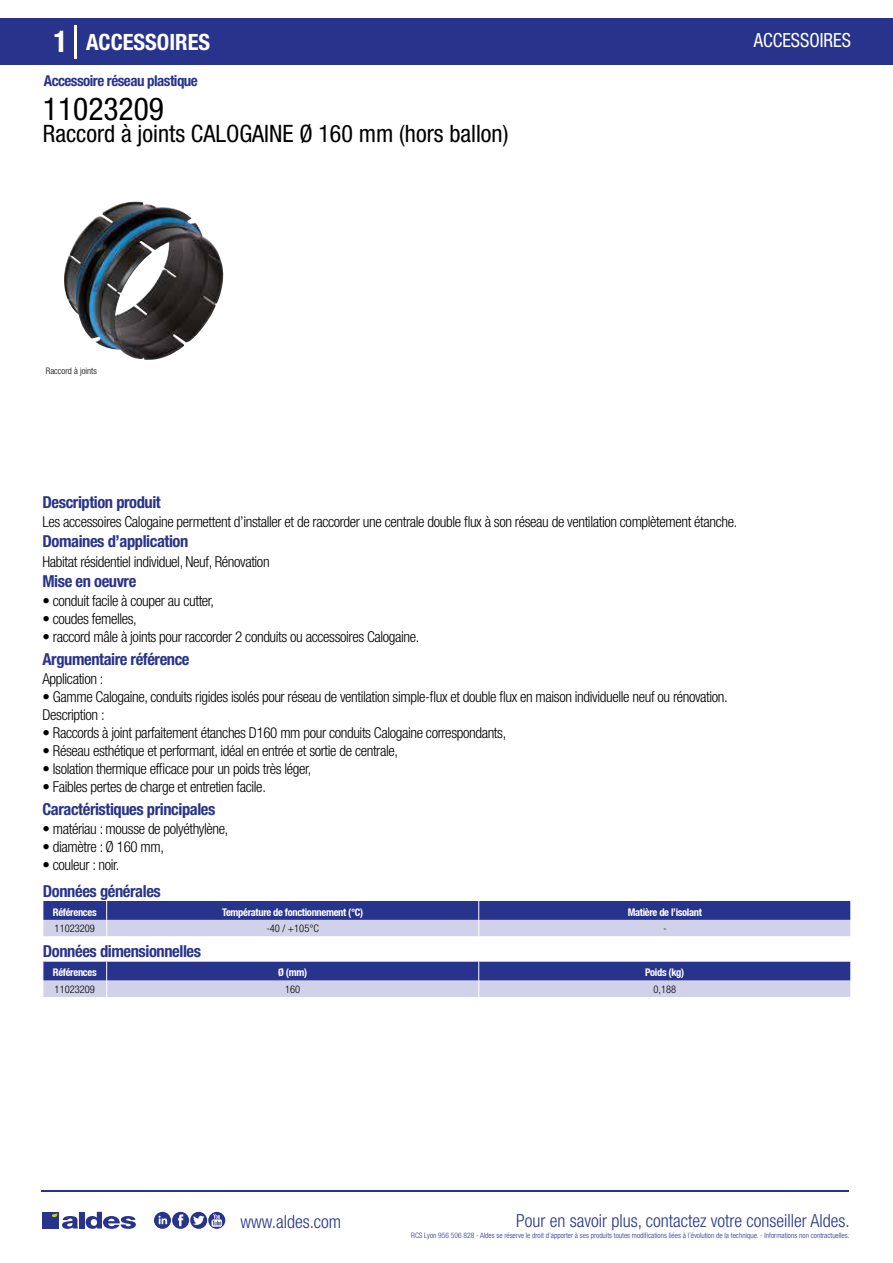
<style>
.page{position:relative;width:893px;height:1263px;background:#fff}
.page>*{position:absolute;margin:0;border:0;box-sizing:border-box;transform-origin:0 0}
.t1{font:condensed 31.5px "Helvetica Neue LT Std";color:#000}
.t2{font:condensed 24px "Helvetica Neue LT Std";color:#000}
.t3{font:700 condensed 22.5px "Helvetica Neue LT Std";color:#fff}
.t4{font:condensed 19.5px "Helvetica Neue LT Std";color:#fff;scale:.95 1}
.t5{font:300 condensed 18px "Helvetica Neue";color:#28348b}
.t6{font:700 condensed 16.5px "Helvetica Neue LT Std";letter-spacing:-.025em;color:#28348b}
.t7{font:300 condensed 15px/18px "Helvetica Neue LT Std";letter-spacing:-.025em;color:#000}
.t8{font:700 condensed 15px "Helvetica Neue LT Std";letter-spacing:-.035em;color:#28348b}
.t9{font:700 condensed 10.5px "Helvetica Neue";letter-spacing:-.03em;color:#fff}
.t10{font:300 condensed 10.5px "Helvetica Neue";color:#000}
.t11{font:300 condensed 9px "Helvetica Neue";color:#000}
.t12{font:300 condensed 7.5px "Helvetica Neue";color:#28348b}
.s1{font-size:30px}
</style>
<div class="page">
<div style="left:0;top:18px;width:893px;height:46px;background:#28348b"></div>
<hr style="left:74px;top:25px;width:2px;height:33px;background:#fff">
<img style="left:64px;top:201px;width:160px;height:159px">
<svg style="left:43px;top:901px;width:808px;height:36px;background:#7a80b9"></svg>
<svg style="left:43px;top:962px;width:808px;height:35px;background:#797fb8"></svg>
<hr style="left:41px;top:1190px;width:808px;height:1px;background:#28348b">
<svg style="left:154px;top:1212px;width:71px;height:17px"></svg>
<div style="left:42px;top:1212px;width:17px;height:16px;background:#28348b"></div>
<div style="left:79px;top:1212px;width:5px;height:16px;background:#28348b"></div>
<svg style="left:86px;top:1212px;width:50px;height:17px"></svg>
<svg style="left:52px;top:1213px;width:26px;height:16px"></svg>
<h3 class="t3" style="left:54px;top:28px;width:158px"><span class="s1">1</span> ACCESSOIRES</h3>
<h3 class="t4" style="left:754px;top:29px;width:104px">ACCESSOIRES</h3>
<p class="t8" style="left:44px;top:71px;width:156px">Accessoire réseau plastique</p>
<h1 class="t1" style="left:43px;top:91px;width:122px">11023209</h1>
<h2 class="t2" style="left:43px;top:120px;width:467px">Raccord à joints CALOGAINE Ø 160 mm (hors ballon)</h2>
<p class="t11" style="left:46px;top:365px;width:52px">Raccord à joints</p>
<p class="t11" style="left:46px;top:365px;width:73px">Ac essoires Calogaine</p>
<p class="t6" style="left:43px;top:492px;width:120px">Description produit</p>
<p class="t6" style="left:43px;top:531px;width:147px">Domaines d’application</p>
<p class="t6" style="left:43px;top:571px;width:95px">Mise en oeuvre</p>
<p class="t7" style="left:43px;top:513px;width:696px">Les accessoires Calogaine permettent d’installer et de raccorder une centrale double flux à son réseau de ventilation complètement étanche.</p>
<p class="t7" style="left:43px;top:552px;width:229px">Habitat résidentiel individuel, Neuf, Rénovation</p>
<p class="t7" style="left:43px;top:592px;width:173px">• conduit facile à couper au cutter,</p>
<p class="t7" style="left:43px;top:610px;width:96px">• coudes femelles,</p>
<p class="t7" style="left:43px;top:628px;width:378px">• raccord mâle à joints pour raccorder 2 conduits ou accessoires Calogaine.</p>
<p class="t6" style="left:43px;top:649px;width:149px">Argumentaire référence</p>
<p class="t7" style="left:43px;top:669px;width:62px">Application :</p>
<p class="t7" style="left:43px;top:687px;width:687px">• Gamme Calogaine, conduits rigides isolés pour réseau de ventilation simple-flux et double flux en maison individuelle neuf ou rénovation.<br>Description :</p>
<p class="t7" style="left:43px;top:723px;width:465px">• Raccords à joint parfaitement étanches D160 mm pour conduits Calogaine correspondants,</p>
<p class="t7" style="left:43px;top:741px;width:357px">• Réseau esthétique et performant, idéal en entrée et sortie de centrale,</p>
<p class="t7" style="left:43px;top:759px;width:270px">• Isolation thermique efficace pour un poids très léger,</p>
<p class="t7" style="left:43px;top:777px;width:225px">• Faibles pertes de charge et entretien facile.</p>
<p class="t6" style="left:43px;top:799px;width:174px">Caractéristiques principales</p>
<p class="t7" style="left:43px;top:819px;width:187px">• matériau : mousse de polyéthylène,</p>
<p class="t7" style="left:43px;top:837px;width:123px">• diamètre : Ø 160 mm,</p>
<p class="t7" style="left:43px;top:855px;width:78px">• couleur : noir.</p>
<p class="t6" style="left:43px;top:881px;width:119px">Données générales</p>
<p class="t9" style="left:53px;top:905px;width:45px">Références</p>
<p class="t9" style="left:222px;top:905px;width:143px">Température de fonctionnement (°C)</p>
<p class="t9" style="left:628px;top:905px;width:76px">Matière de l’isolant</p>
<p class="t10" style="left:55px;top:922px;width:42px">11023209</p>
<p class="t10" style="left:266px;top:922px;width:54px">-40 / +105°C</p>
<p class="t10" style="left:663px;top:922px;width:5px">-</p>
<p class="t6" style="left:43px;top:941px;width:160px">Données dimensionnelles</p>
<p class="t9" style="left:53px;top:966px;width:45px">Références</p>
<p class="t9" style="left:278px;top:966px;width:30px">Ø (mm)</p>
<p class="t9" style="left:645px;top:966px;width:41px">Poids (kg)</p>
<p class="t10" style="left:55px;top:983px;width:42px">11023209</p>
<p class="t10" style="left:285px;top:983px;width:17px">160</p>
<p class="t10" style="left:653px;top:983px;width:24px">0,188</p>
<p class="t5" style="left:240px;top:1211px;width:102px">www.aldes.com</p>
<p class="t5" style="left:516px;top:1211px;width:335px">Pour en savoir plus, contactez votre conseiller Aldes.</p>
<p class="t12" style="left:411px;top:1230px;width:440px">RCS Lyon 956 506 828 - Aldes se réserve le droit d’apporter à ses produits toutes modifications liées à l’évolution de la technique. - Informations non contractuelles.</p>
</div>
